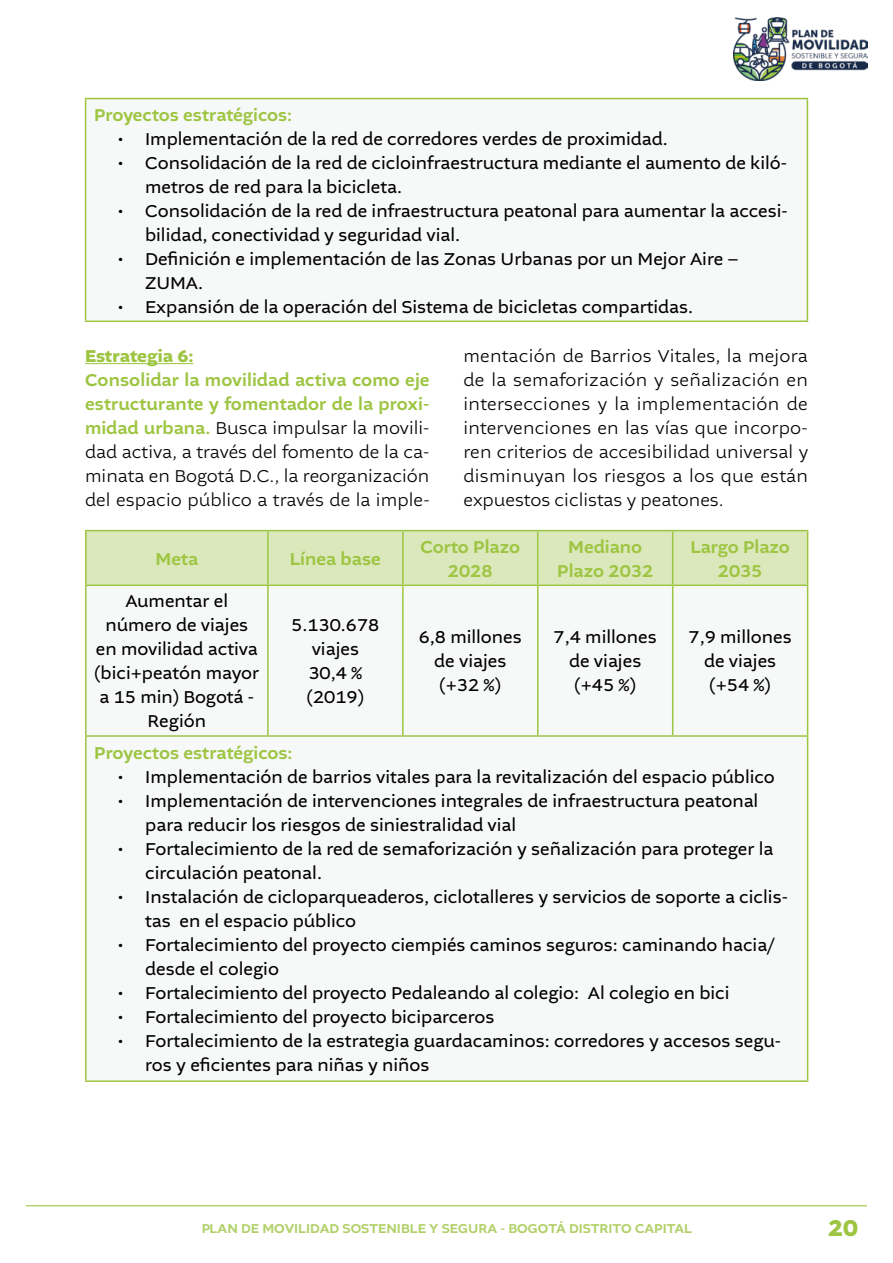
<style>
.page{position:relative;width:893px;height:1263px;background:#fff}
.page>*{position:absolute;margin:0;border:0;box-sizing:border-box;transform-origin:0 0}
.t1{font:700 24px "Altivo";color:#9dc542}
.t2{font:18px/24px "Altivo";color:#000}
.t3{font:300 18px/24px "Altivo";color:#000;text-align:justify}
.t4{font:500 18px/24px "Altivo";color:#9dc542;text-align:center}
.t5{font:700 18px "Altivo";color:#9dc542}
.t6{font:500 13.5px "Altivo";color:#9dc542}
.s1{font-weight:500;color:#9dc542}
</style>
<div class="page">
<img style="left:734px;top:17px;width:133px;height:64px">
<hr style="left:85px;top:363px;width:109px;height:1px;background:#9dc542">
<div style="left:86px;top:99px;width:721px;height:222px;background:#f7f8f8"></div>
<hr style="left:85px;top:98px;width:723px;height:1px;background:#9dc542">
<hr style="left:85px;top:99px;width:1px;height:221px;background:#9dc542">
<hr style="left:807px;top:99px;width:1px;height:221px;background:#9dc542">
<hr style="left:85px;top:320px;width:723px;height:2px;background:#9dc542">
<div style="left:87px;top:531px;width:720px;height:53px;background:#dbe8bb"></div>
<svg style="left:87px;top:586px;width:720px;height:494px"></svg>
<hr style="left:85px;top:530px;width:183px;height:1px;background:#9dc542">
<hr style="left:85px;top:531px;width:2px;height:53px;background:#9dc542">
<hr style="left:268px;top:530px;width:135px;height:1px;background:#9dc542">
<hr style="left:267px;top:531px;width:2px;height:53px;background:#9dc542">
<hr style="left:403px;top:530px;width:135px;height:1px;background:#9dc542">
<hr style="left:402px;top:531px;width:2px;height:53px;background:#9dc542">
<hr style="left:538px;top:530px;width:135px;height:1px;background:#9dc542">
<hr style="left:537px;top:531px;width:1px;height:53px;background:#9dc542">
<hr style="left:673px;top:530px;width:135px;height:1px;background:#9dc542">
<hr style="left:672px;top:531px;width:1px;height:53px;background:#9dc542">
<hr style="left:807px;top:531px;width:1px;height:53px;background:#9dc542">
<hr style="left:85px;top:584px;width:183px;height:2px;background:#9dc542">
<hr style="left:85px;top:586px;width:2px;height:149px;background:#9dc542">
<hr style="left:268px;top:584px;width:135px;height:2px;background:#9dc542">
<hr style="left:267px;top:586px;width:2px;height:149px;background:#9dc542">
<hr style="left:403px;top:584px;width:135px;height:2px;background:#9dc542">
<hr style="left:402px;top:586px;width:2px;height:149px;background:#9dc542">
<hr style="left:538px;top:584px;width:135px;height:2px;background:#9dc542">
<hr style="left:537px;top:586px;width:1px;height:149px;background:#9dc542">
<hr style="left:673px;top:584px;width:135px;height:2px;background:#9dc542">
<hr style="left:672px;top:586px;width:1px;height:149px;background:#9dc542">
<hr style="left:807px;top:586px;width:1px;height:149px;background:#9dc542">
<hr style="left:85px;top:735px;width:183px;height:2px;background:#9dc542">
<hr style="left:85px;top:737px;width:2px;height:343px;background:#9dc542">
<hr style="left:268px;top:735px;width:135px;height:2px;background:#9dc542">
<hr style="left:403px;top:735px;width:135px;height:2px;background:#9dc542">
<hr style="left:538px;top:735px;width:135px;height:2px;background:#9dc542">
<hr style="left:673px;top:735px;width:135px;height:2px;background:#9dc542">
<hr style="left:807px;top:737px;width:1px;height:343px;background:#9dc542">
<hr style="left:85px;top:1080px;width:183px;height:2px;background:#9dc542">
<hr style="left:268px;top:1080px;width:135px;height:2px;background:#9dc542">
<hr style="left:403px;top:1080px;width:135px;height:2px;background:#9dc542">
<hr style="left:538px;top:1080px;width:135px;height:2px;background:#9dc542">
<hr style="left:673px;top:1080px;width:135px;height:2px;background:#9dc542">
<hr style="left:26px;top:1205px;width:841px;height:1px;background:#9dc542">
<p class="t4" style="left:94px;top:103px;width:200px">Proyectos estratégicos:</p>
<p class="t2" style="left:118px;top:127px;width:551px">• Implementación de la red de corredores verdes de proximidad.</p>
<p class="t2" style="left:145px;top:151px;width:644px;text-indent:-27px">• Consolidación de la red de cicloinfraestructura mediante el aumento de kiló&shy;metros de red para la bicicleta.</p>
<p class="t2" style="left:145px;top:199px;width:644px;text-indent:-27px">• Consolidación de la red de infraestructura peatonal para aumentar la accesi&shy;bilidad, conectividad y seguridad vial.</p>
<p class="t2" style="left:145px;top:247px;width:595px;text-indent:-27px">• Definición e implementación de las Zonas Urbanas por un Mejor Aire –<br>ZUMA.</p>
<p class="t2" style="left:118px;top:295px;width:577px">• Expansión de la operación del Sistema de bicicletas compartidas.</p>
<p class="t5" style="left:85px;top:344px;width:110px">Estrategia 6:</p>
<p class="t3" style="left:85px;top:368px;width:346px"><span class="s1">Consolidar la movilidad activa como eje estructurante y fomentador de la proxi&shy;midad urbana.</span> Busca impulsar la movili&shy;dad activa, a través del fomento de la ca&shy;minata en Bogotá D.C., la reorganización del espacio público a través de la imple-</p>
<p class="t3" style="left:463px;top:344px;width:346px">mentación de Barrios Vitales, la mejora de la semaforización y señalización en intersecciones y la implementación de intervenciones en las vías que incorpo&shy;ren criterios de accesibilidad universal y disminuyan los riesgos a los que están expuestos ciclistas y peatones.</p>
<p class="t4" style="left:155px;top:547px;width:44px">Meta</p>
<p class="t4" style="left:290px;top:547px;width:92px">Línea base</p>
<p class="t4" style="left:420px;top:535px;width:101px">Corto Plazo<br>2028</p>
<p class="t4" style="left:557px;top:535px;width:97px">Mediano<br>Plazo 2032</p>
<p class="t4" style="left:690px;top:535px;width:101px">Largo Plazo<br>2035</p>
<p class="t2" style="left:94px;top:590px;width:166px;text-align:center">Aumentar el número de viajes en movilidad activa (bici+peatón mayor a 15 min) Bogotá -<br>Región</p>
<p class="t2" style="left:291px;top:614px;width:90px;text-align:center">5.130.678 viajes<br>30,4 % (2019)</p>
<p class="t2" style="left:419px;top:626px;width:105px;text-align:center">6,8 millones de viajes (+32 %)</p>
<p class="t2" style="left:554px;top:626px;width:105px;text-align:center">7,4 millones de viajes (+45 %)</p>
<p class="t2" style="left:689px;top:626px;width:105px;text-align:center">7,9 millones de viajes (+54 %)</p>
<p class="t4" style="left:94px;top:742px;width:200px">Proyectos estratégicos:</p>
<p class="t2" style="left:118px;top:765px;width:658px">• Implementación de barrios vitales para la revitalización del espacio público</p>
<p class="t2" style="left:145px;top:789px;width:615px;text-indent:-27px">• Implementación de intervenciones integrales de infraestructura peatonal para reducir los riesgos de siniestralidad vial</p>
<p class="t2" style="left:145px;top:837px;width:630px;text-indent:-27px">• Fortalecimiento de la red de semaforización y señalización para proteger la circulación peatonal.</p>
<p class="t2" style="left:145px;top:885px;width:644px;text-indent:-27px">• Instalación de cicloparqueaderos, ciclotalleres y servicios de soporte a ciclis&shy;tas en el espacio público</p>
<p class="t2" style="left:145px;top:933px;width:630px;text-indent:-27px">• Fortalecimiento del proyecto ciempiés caminos seguros: caminando hacia/ desde el colegio</p>
<p class="t2" style="left:118px;top:981px;width:613px">• Fortalecimiento del proyecto Pedaleando al colegio: Al colegio en bici</p>
<p class="t2" style="left:118px;top:1005px;width:378px">• Fortalecimiento del proyecto biciparceros</p>
<p class="t2" style="left:145px;top:1029px;width:637px;text-indent:-27px">• Fortalecimiento de la estrategia guardacaminos: corredores y accesos segu&shy;ros y eficientes para niñas y niños</p>
<p class="t6" style="left:201px;top:1220px;width:492px">PLAN DE MOVILIDAD SOSTENIBLE Y SEGURA - BOGOTÁ DISTRITO CAPITAL</p>
<h1 class="t1" style="left:828px;top:1212px;width:31px">20</h1>
</div>
